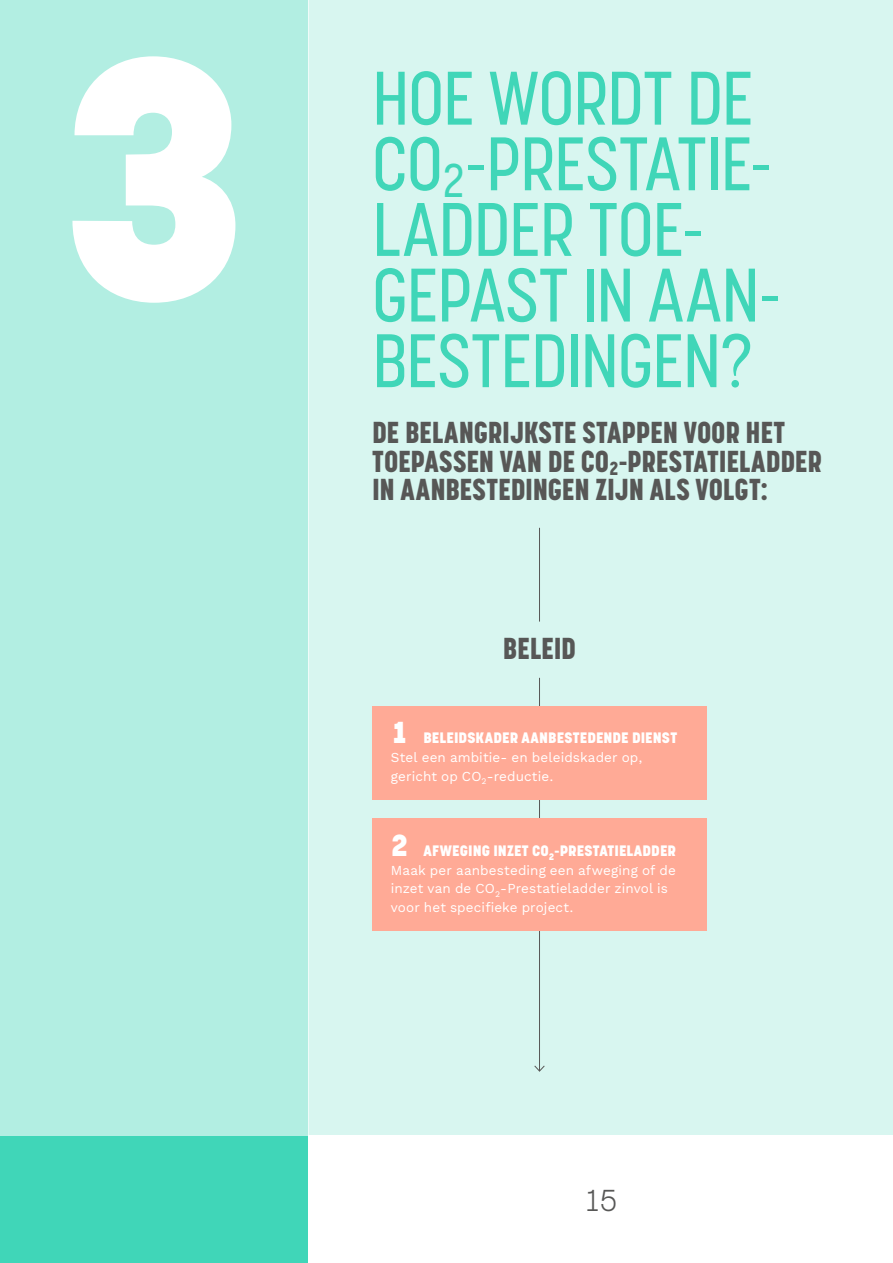
<style>
.page{position:relative;width:893px;height:1263px;background:#40d6b8}
.page>*{position:absolute;margin:0;border:0;box-sizing:border-box;transform-origin:0 0}
.t1{font:800 337.5px "Korolev";color:#fff}
.t2{font:500 75px/65.7px "Korolev Condensed";letter-spacing:-.015em;color:#40d6b8}
.t3{font:800 30px/28px "Korolev Condensed";letter-spacing:-.01em;color:#575756}
.t4{font:300 30px "Korolev";color:#575756}
.t5{font:800 15px "Korolev";letter-spacing:.005em;color:#fff}
.t6{font:13.5px/18.8px "Work Sans";letter-spacing:.01em;color:#fff}
.s1{font-size:30px}
</style>
<div class="page">
<div style="left:308px;top:1135px;width:585px;height:128px;background:#fff"></div>
<div style="left:0;top:0;width:308px;height:1135px;background:#b2eee2"></div>
<div style="left:308px;top:0;width:585px;height:1135px;background:#d8f6f0"></div>
<hr style="left:539px;top:678px;width:1px;height:393px;background:#575756">
<svg style="left:534px;top:1065px;width:11px;height:7px"></svg>
<hr style="left:539px;top:528px;width:1px;height:93px;background:#575756">
<div style="left:372px;top:706px;width:335px;height:94px;background:#ffaa96"></div>
<div style="left:372px;top:818px;width:335px;height:113px;background:#ffaa96"></div>
<h1 class="t1" style="left:55px;top:-31px;width:201px">3</h1>
<h2 class="t2" style="left:372px;top:65px;width:410px">HOE WORDT DE<br>CO<sub>2</sub>-PRESTATIE-<br>LADDER TOE-<br>GEPAST IN AAN-<br>BESTEDINGEN?</h2>
<h3 class="t3" style="left:372px;top:418px;width:452px">DE BELANGRIJKSTE STAPPEN VOOR HET<br>TOEPASSEN VAN DE CO<sub>2</sub>-PRESTATIELADDER<br>IN AANBESTEDINGEN ZIJN ALS VOLGT:</h3>
<h3 class="t3" style="left:503px;top:634px;width:75px">BELEID</h3>
<p class="t5" style="left:391px;top:729px;width:288px"><span class="s1">1</span> BELEIDSKADER AANBESTEDENDE DIENST</p>
<p class="t6" style="left:391px;top:748px;width:253px">Stel een ambitie- en beleidskader op, gericht op CO<sub>2</sub>-reductie.</p>
<p class="t5" style="left:391px;top:841px;width:287px"><span class="s1">2</span> AFWEGING INZET CO<sub>2</sub>-PRESTATIELADDER</p>
<p class="t6" style="left:391px;top:860px;width:287px">Maak per aanbesteding een afweging of de inzet van de CO<sub>2</sub>-Prestatieladder zinvol is voor het specifieke project.</p>
<h3 class="t4" style="left:584px;top:1181px;width:35px">15</h3>
</div>
